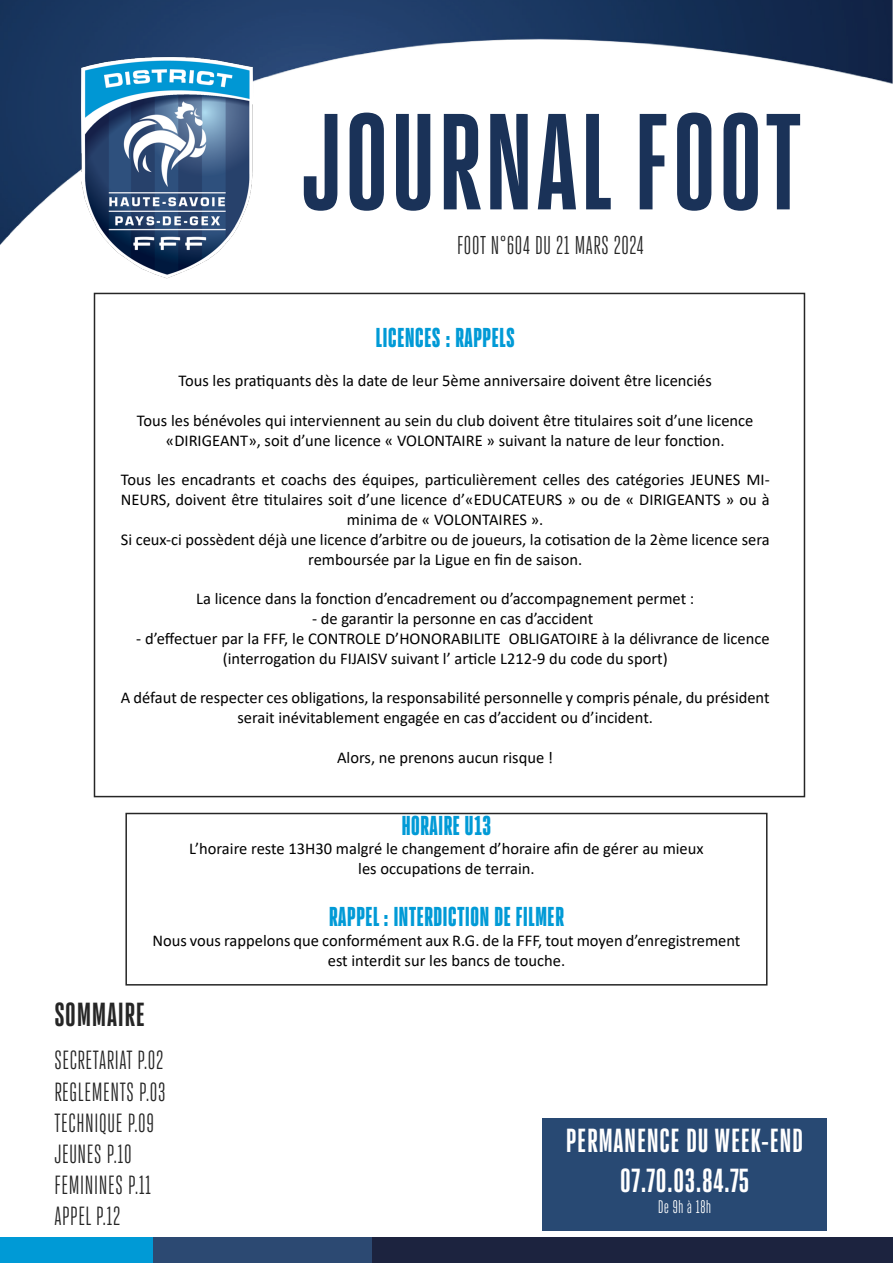
<style>
.page{position:relative;width:893px;height:1263px;background:#fff}
.page>*{position:absolute;margin:0;border:0;box-sizing:border-box;transform-origin:0 0}
.t1{font:700 135px "FFF Hero";color:#1a3258}
.t2{font:700 33px/39.6px "FFF Hero";color:#fff;text-align:center}
.t3{font:700 33px "FFF Hero";color:#262626}
.t4{font:900 27px "FFF Hero";color:#019ad6}
.t5{font:25.95px/31.2px "FFF Hero";color:#262626}
.t6{font:25.5px "FFF Hero";color:#262626}
.t7{font:18px "FFF Hero";color:#fff}
.t8{font:16.5px/19.8px "Calibri";color:#000;text-align:center}
</style>
<div class="page">
<img style="left:0;top:0;width:893px;height:245px">
<div style="left:0;top:1237px;width:893px;height:26px;background:#009ad6"></div>
<div style="left:153px;top:1237px;width:249px;height:26px;background:#2c4972"></div>
<div style="left:372px;top:1237px;width:521px;height:26px;background:#1c233f"></div>
<img style="left:68px;top:54px;width:197px;height:225px">
<div style="left:542px;top:1118px;width:285px;height:112px;background:#284973"></div>
<div style="left:94px;top:293px;width:711px;height:504px;border:2px solid #262626"></div>
<div style="left:125px;top:813px;width:642px;height:172px;border:2px solid #262626"></div>
<h1 class="t1" style="left:300px;top:89px;width:504px">JOURNAL FOOT</h1>
<h3 class="t6" style="left:457px;top:231px;width:189px">FOOT N°604 DU 21 MARS 2024</h3>
<h3 class="t4" style="left:375px;top:323px;width:141px">LICENCES : RAPPELS</h3>
<p class="t8" style="left:178px;top:371px;width:535px">Tous les pratiquants dès la date de leur 5ème anniversaire doivent être licenciés</p>
<p class="t8" style="left:137px;top:410px;width:618px">Tous les bénévoles qui interviennent au sein du club doivent être titulaires soit d’une licence «DIRIGEANT», soit d’une licence « VOLONTAIRE » suivant la nature de leur fonction.</p>
<p class="t8" style="left:121px;top:470px;width:650px">Tous les encadrants et coachs des équipes, particulièrement celles des catégories JEUNES MI-NEURS, doivent être titulaires soit d’une licence d’«EDUCATEURS » ou de « DIRIGEANTS » ou à minima de « VOLONTAIRES ».<br>Si ceux-ci possèdent déjà une licence d’arbitre ou de joueurs, la cotisation de la 2ème licence sera remboursée par la Ligue en fin de saison.</p>
<p class="t8" style="left:196px;top:588px;width:500px">La licence dans la fonction d’encadrement ou d’accompagnement permet :</p>
<p class="t8" style="left:312px;top:608px;width:283px">- de garantir la personne en cas d’accident</p>
<p class="t8" style="left:223px;top:628px;width:548px;text-align:left;text-indent:-86px">- d’effectuer par la FFF, le CONTROLE D’HONORABILITE OBLIGATOIRE à la délivrance de licence (interrogation du FIJAISV suivant l’ article L212-9 du code du sport)</p>
<p class="t8" style="left:121px;top:687px;width:650px">A défaut de respecter ces obligations, la responsabilité personnelle y compris pénale, du président serait inévitablement engagée en cas d’accident ou d’incident.</p>
<p class="t8" style="left:337px;top:747px;width:218px">Alors, ne prenons aucun risque !</p>
<h3 class="t4" style="left:401px;top:810px;width:92px">HORAIRE U13</h3>
<p class="t8" style="left:189px;top:838px;width:516px">L’horaire reste 13H30 malgré le changement d’horaire afin de gérer au mieux les occupations de terrain.</p>
<h3 class="t4" style="left:329px;top:902px;width:237px">RAPPEL : INTERDICTION DE FILMER</h3>
<p class="t8" style="left:152px;top:930px;width:590px">Nous vous rappelons que conformément aux R.G. de la FFF, tout moyen d’enregistrement est interdit sur les bancs de touche.</p>
<h2 class="t3" style="left:54px;top:996px;width:93px">SOMMAIRE</h2>
<h3 class="t5" style="left:54px;top:1045px;width:113px">SECRETARIAT P.02<br>REGLEMENTS P.03<br>TECHNIQUE P.09<br>JEUNES P.10<br>FEMININES P.11<br>APPEL P.12</h3>
<h2 class="t2" style="left:566px;top:1121px;width:240px">PERMANENCE DU WEEK-END<br>07.70.03.84.75</h2>
<p class="t7" style="left:658px;top:1197px;width:55px">De 9h à 18h</p>
</div>
